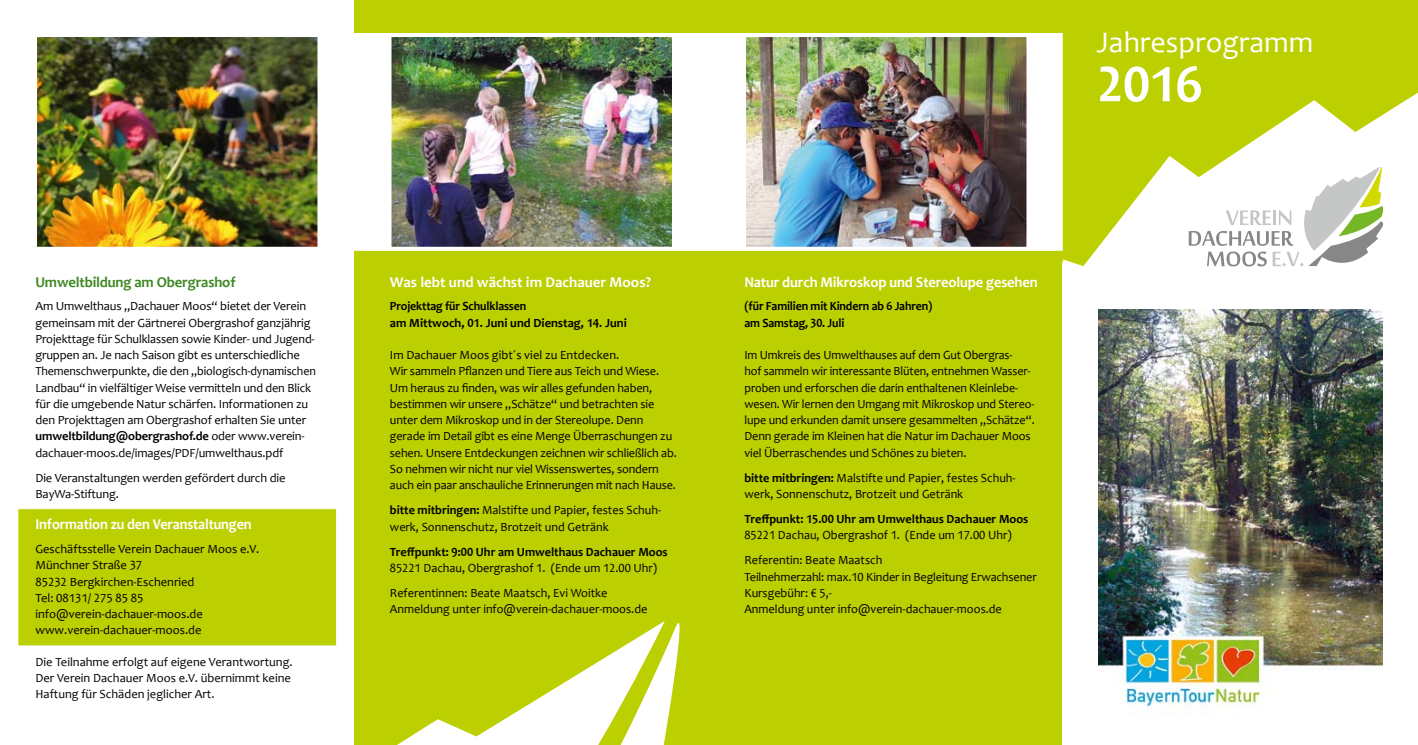
<style>
.page{position:relative;width:1418px;height:745px;background:#fff}
.page>*{position:absolute;margin:0;border:0;box-sizing:border-box;transform-origin:0 0}
.t1{font:700 53.75px "Candara";color:#fff}
.t2{font:30px "Candara";color:#fff}
.t3{font:700 15px "Candara";letter-spacing:-.01em;color:#fff}
.t4{font:700 15px "Candara";letter-spacing:-.01em;color:#fff;scale:.95 1}
.t5{font:700 15px "Candara";letter-spacing:-.01em;color:#3e8823}
.t6{font:12.5px/16.2px "Candara";letter-spacing:-.01em;color:#000}
.t7{font:12.5px/16.2px "Candara";letter-spacing:-.01em;color:#000;scale:.96 1}
.t8{font:700 12.5px/16.2px "Candara";color:#000}
.t9{font:700 12.5px/16.2px "Candara";color:#000;scale:.95 1}
.s1{font-weight:700}
.s2{font-weight:400}
</style>
<div class="page">
<div style="left:354px;top:0;width:1063px;height:744px;background:#bccf00"></div>
<svg style="left:64px;top:645px;width:403px;height:99px"></svg>
<svg style="left:467px;top:621px;width:213px;height:123px"></svg>
<div style="left:354px;top:33px;width:708px;height:218px;background:#fff;border:5px solid #fff"></div>
<svg style="left:1062px;top:33px;width:355px;height:711px;fill:#fff"></svg>
<div style="left:1382px;top:356px;width:35px;height:280px;background:#fff"></div>
<svg style="left:1188px;top:168px;width:194px;height:98px;background:#e3e5dc"></svg>
<img style="left:1098px;top:310px;width:284px;height:434px">
<div style="left:18px;top:508px;width:319px;height:137px;background:#bccf00;border:1px solid #fff"></div>
<img style="left:38px;top:38px;width:278px;height:208px">
<div style="left:34px;top:34px;width:286px;height:216px;border:3px solid #fff"></div>
<img style="left:747px;top:38px;width:278px;height:208px">
<div style="left:743px;top:34px;width:286px;height:216px;border:3px solid #fff"></div>
<img style="left:392px;top:38px;width:279px;height:208px">
<div style="left:388px;top:34px;width:287px;height:216px;border:3px solid #fff"></div>
<p class="t5" style="left:35px;top:272px;width:202px">Umweltbildung am Obergrashof</p>
<p class="t6" style="left:35px;top:298px;width:282px">Am Umwelthaus „Dachauer Moos“ bietet der Verein gemeinsam mit der Gärtnerei Obergrashof ganzjährig Projekttage für Schulklassen sowie Kinder- und Jugend&shy;gruppen an. Je nach Saison gibt es unterschiedliche Themenschwerpunkte, die den „biologisch-dynamischen Landbau“ in vielfältiger Weise vermitteln und den Blick für die umgebende Natur schärfen. Informationen zu den Projekttagen am Obergrashof erhalten Sie unter <span class="s1">umweltbildung@obergrashof.de</span> oder www.verein&shy;dachauer-moos.de/images/PDF/umwelthaus.pdf</p>
<p class="t6" style="left:35px;top:469px;width:251px">Die Veranstaltungen werden gefördert durch die<br>BayWa-Stiftung.</p>
<p class="t4" style="left:35px;top:514px;width:229px">Information zu den Veranstaltungen</p>
<p class="t6" style="left:35px;top:540px;width:225px">Geschäftsstelle Verein Dachauer Moos e.V.<br>Münchner Straße 37<br>85232 Bergkirchen-Eschenried<br>Tel: 08131/ 275 85 85 info@verein-dachauer-moos.de www.verein-dachauer-moos.de</p>
<p class="t6" style="left:35px;top:653px;width:259px">Die Teilnahme erfolgt auf eigene Verantwortung.<br>Der Verein Dachauer Moos e.V. übernimmt keine<br>Haftung für Schäden jeglicher Art.</p>
<p class="t2" style="left:1096px;top:24px;width:218px">Jahresprogramm</p>
<p class="t1" style="left:1096px;top:50px;width:108px">2016</p>
<p class="t3" style="left:390px;top:272px;width:262px">Was lebt und wächst im Dachauer Moos?</p>
<p class="t9" style="left:390px;top:298px;width:251px">Projekttag für Schulklassen<br>am Mittwoch, 01. Juni und Dienstag, 14. Juni</p>
<p class="t6" style="left:390px;top:346px;width:288px">Im Dachauer Moos gibt´s viel zu Entdecken.<br>Wir sammeln Pflanzen und Tiere aus Teich und Wiese.<br>Um heraus zu finden, was wir alles gefunden haben, bestimmen wir unsere „Schätze“ und betrachten sie unter dem Mikroskop und in der Stereolupe. Denn gerade im Detail gibt es eine Menge Überraschungen zu sehen. Unsere Entdeckungen zeichnen wir schließlich ab.<br>So nehmen wir nicht nur viel Wissenswertes, sondern auch ein paar anschauliche Erinnerungen mit nach Hause.</p>
<p class="t6" style="left:390px;top:501px;width:273px"><span class="s1">bitte mitbringen:</span> Malstifte und Papier, festes Schuh&shy;werk, Sonnenschutz, Brotzeit und Getränk</p>
<p class="t8" style="left:390px;top:543px;width:279px">Treffpunkt: 9:00 Uhr am Umwelthaus Dachauer Moos<br><span class="s2">85221 Dachau, Obergrashof 1. (Ende um 12.00 Uhr)</span></p>
<p class="t6" style="left:390px;top:584px;width:259px">Referentinnen: Beate Maatsch, Evi Woitke<br>Anmeldung unter info@verein-dachauer-moos.de</p>
<p class="t3" style="left:744px;top:272px;width:295px">Natur durch Mikroskop und Stereolupe gesehen</p>
<p class="t9" style="left:744px;top:298px;width:199px">(für Familien mit Kindern ab 6 Jahren) am Samstag, 30. Juli</p>
<p class="t7" style="left:744px;top:346px;width:304px">Im Umkreis des Umwelthauses auf dem Gut Obergras-<br>hof sammeln wir interessante Blüten, entnehmen Wasser&shy;proben und erforschen die darin enthaltenen Kleinlebe&shy;wesen. Wir lernen den Umgang mit Mikroskop und Stereo&shy;lupe und erkunden damit unsere gesammelten „Schätze“.<br>Denn gerade im Kleinen hat die Natur im Dachauer Moos viel Überraschendes und Schönes zu bieten.</p>
<p class="t6" style="left:744px;top:469px;width:273px"><span class="s1">bitte mitbringen:</span> Malstifte und Papier, festes Schuh&shy;werk, Sonnenschutz, Brotzeit und Getränk</p>
<p class="t8" style="left:744px;top:510px;width:285px">Treffpunkt: 15.00 Uhr am Umwelthaus Dachauer Moos<br><span class="s2">85221 Dachau, Obergrashof 1. (Ende um 17.00 Uhr)</span></p>
<p class="t6" style="left:744px;top:551px;width:294px">Referentin: Beate Maatsch<br>Teilnehmerzahl: max.10 Kinder in Begleitung Erwachsener Kursgebühr: € 5,-<br>Anmeldung unter info@verein-dachauer-moos.de</p>
</div>
